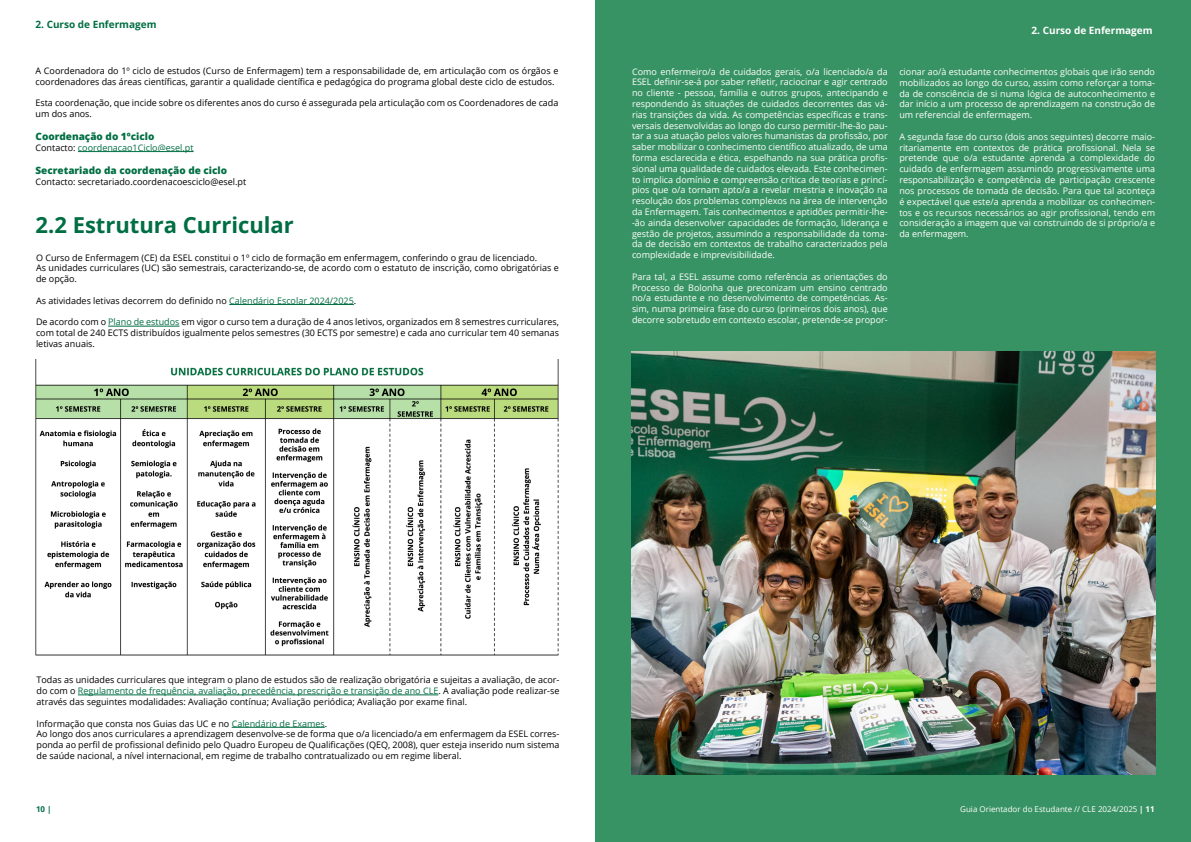
<style>
.page{position:relative;width:1191px;height:842px;background:#fff}
.page>*{position:absolute;margin:0;border:0;box-sizing:border-box;transform-origin:0 0}
.t1{font:700 22px "Open Sans";color:#006e43}
.t2{font:800 10px "Open Sans";color:#006e43}
.t3{font:700 10px "Open Sans";color:#fff}
.t4{font:700 10px "Open Sans";color:#006e43}
.t5{font:9px/10.8px "Open Sans";color:#fff;text-align:justify}
.t6{font:9px/10.8px "Open Sans";color:#000}
.t7{font:9px "Open Sans";color:#006e43}
.t8{font:8px "Open Sans";color:#fff}
.t9{font:700 8px "Open Sans";color:#006e43}
.s1{color:#000}
.s2{color:#006e43}
.s3{font-weight:700}
</style>
<div class="page">
<div style="left:595px;top:0;width:596px;height:842px;background:#389364"></div>
<hr style="left:229px;top:304px;width:125px;height:1px;background:#006e43">
<hr style="left:108px;top:326px;width:71px;height:1px;background:#006e43">
<hr style="left:78px;top:151px;width:116px;height:1px;background:#006e43">
<img style="left:36px;top:360px;width:523px;height:296px">
<hr style="left:78px;top:695px;width:360px;height:1px;background:#006e43">
<hr style="left:232px;top:727px;width:93px;height:1px;background:#006e43">
<img style="left:631px;top:351px;width:524px;height:423px">
<p class="t4" style="left:35px;top:17px;width:122px">2. Curso de Enfermagem</p>
<p class="t6" style="left:36px;top:65px;width:524px">A Coordenadora do 1º ciclo de estudos (Curso de Enfermagem) tem a responsabilidade de, em articulação com os órgãos e coordenadores das áreas científicas, garantir a qualidade científica e pedagógica do programa global deste ciclo de estudos.</p>
<p class="t6" style="left:36px;top:98px;width:524px">Esta coordenação, que incide sobre os diferentes anos do curso é assegurada pela articulação com os Coordenadores de cada um dos anos.</p>
<p class="t2" style="left:36px;top:130px;width:120px">Coordenação do 1ºciclo</p>
<p class="t7" style="left:36px;top:141px;width:160px"><span class="s1">Contacto:</span> coordenacao1Ciclo@esel.pt</p>
<p class="t2" style="left:36px;top:163px;width:193px">Secretariado da coordenação de ciclo</p>
<p class="t6" style="left:36px;top:176px;width:212px">Contacto: secretariado.coordenacoesciclo@esel.pt</p>
<h1 class="t1" style="left:36px;top:209px;width:260px">2.2 Estrutura Curricular</h1>
<p class="t6" style="left:36px;top:252px;width:524px">O Curso de Enfermagem (CE) da ESEL constitui o 1º ciclo de formação em enfermagem, conferindo o grau de licenciado.<br>As unidades curriculares (UC) são semestrais, caracterizando-se, de acordo com o estatuto de inscrição, como obrigatórias e de opção.</p>
<p class="t6" style="left:36px;top:295px;width:322px">As atividades letivas decorrem do definido no <span class="s2">Calendário Escolar 2024/2025</span>.</p>
<p class="t6" style="left:36px;top:317px;width:524px;text-align:justify">De acordo com o <span class="s2">Plano de estudos</span> em vigor o curso tem a duração de 4 anos letivos, organizados em 8 semestres curriculares, com total de 240 ECTS distribuídos igualmente pelos semestres (30 ECTS por semestre) e cada ano curricular tem 40 semanas letivas anuais.</p>
<p class="t3" style="left:1031px;top:24px;width:122px">2. Curso de Enfermagem</p>
<p class="t5" style="left:632px;top:66px;width:257px">Como enfermeiro/a de cuidados gerais, o/a licenciado/a da ESEL definir-se-á por saber refletir, raciocinar e agir centrado no cliente - pessoa, família e outros grupos, antecipando e respondendo às situações de cuidados decorrentes das vá&shy;rias transições da vida. As competências específicas e trans&shy;versais desenvolvidas ao longo do curso permitir-lhe-ão pau&shy;tar a sua atuação pelos valores humanistas da profissão, por saber mobilizar o conhecimento científico atualizado, de uma forma esclarecida e ética, espelhando na sua prática profis&shy;sional uma qualidade de cuidados elevada. Este conhecimen&shy;to implica domínio e compreensão crítica de teorias e princí&shy;pios que o/a tornam apto/a a revelar mestria e inovação na resolução dos problemas complexos na área de intervenção da Enfermagem. Tais conhecimentos e aptidões permitir-lhe--ão ainda desenvolver capacidades de formação, liderança e gestão de projetos, assumindo a responsabilidade da toma&shy;da de decisão em contextos de trabalho caracterizados pela complexidade e imprevisibilidade.</p>
<p class="t5" style="left:632px;top:271px;width:257px">Para tal, a ESEL assume como referência as orientações do Processo de Bolonha que preconizam um ensino centrado no/a estudante e no desenvolvimento de competências. As&shy;sim, numa primeira fase do curso (primeiros dois anos), que decorre sobretudo em contexto escolar, pretende-se propor-</p>
<p class="t5" style="left:899px;top:66px;width:257px">cionar ao/à estudante conhecimentos globais que irão sendo mobilizados ao longo do curso, assim como reforçar a toma&shy;da de consciência de si numa lógica de autoconhecimento e dar início a um processo de aprendizagem na construção de um referencial de enfermagem.</p>
<p class="t5" style="left:899px;top:131px;width:257px">A segunda fase do curso (dois anos seguintes) decorre maio&shy;ritariamente em contextos de prática profissional. Nela se pretende que o/a estudante aprenda a complexidade do cuidado de enfermagem assumindo progressivamente uma responsabilização e competência de participação crescente nos processos de tomada de decisão. Para que tal aconteça é expectável que este/a aprenda a mobilizar os conhecimen&shy;tos e os recursos necessários ao agir profissional, tendo em consideração a imagem que vai construindo de si próprio/a e da enfermagem.</p>
<p class="t6" style="left:36px;top:674px;width:524px;text-align:justify">Todas as unidades curriculares que integram o plano de estudos são de realização obrigatória e sujeitas a avaliação, de acor&shy;do com o <span class="s2">Regulamento de frequência, avaliação, precedência, prescrição e transição de ano CLE</span>. A avaliação pode realizar-se através das seguintes modalidades: Avaliação contínua; Avaliação periódica; Avaliação por exame final.</p>
<p class="t6" style="left:36px;top:718px;width:524px">Informação que consta nos Guias das UC e no <span class="s2">Calendário de Exames</span>.<br>Ao longo dos anos curriculares a aprendizagem desenvolve-se de forma que o/a licenciado/a em enfermagem da ESEL corres&shy;ponda ao perfil de profissional definido pelo Quadro Europeu de Qualificações (QEQ, 2008), quer esteja inserido num sistema de saúde nacional, a nível internacional, em regime de trabalho contratualizado ou em regime liberal.</p>
<p class="t9" style="left:36px;top:804px;width:17px">10 |</p>
<p class="t8" style="left:960px;top:804px;width:196px">Guia Orientador do Estudante // CLE 2024/2025 <span class="s3">| 11</span></p>
</div>
